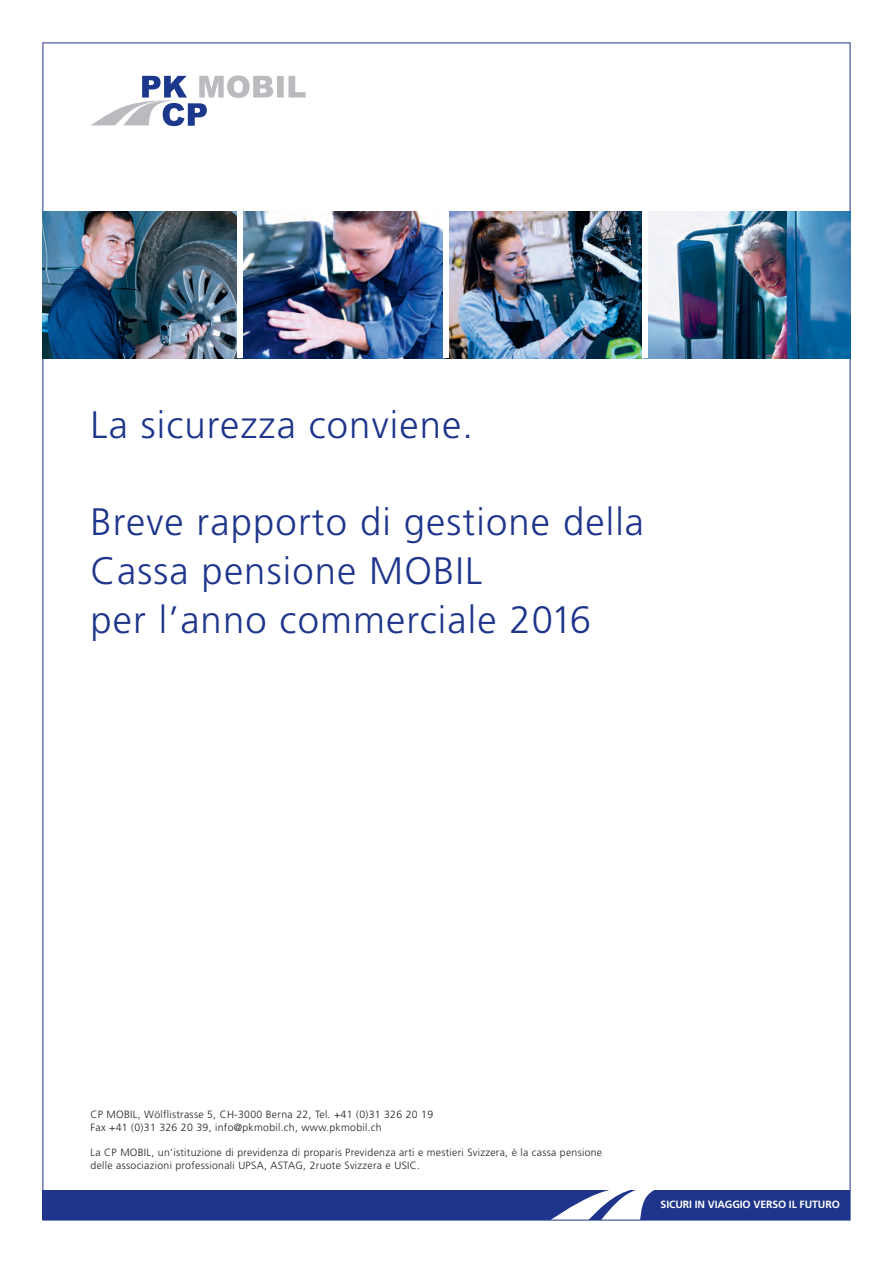
<style>
.page{position:relative;width:893px;height:1263px;background:#fff}
.page>*{position:absolute;margin:0;border:0;box-sizing:border-box;transform-origin:0 0}
.t1{font:300 38.25px/48.8px "Frutiger LT Std";letter-spacing:.03em;color:#1e358b}
.t2{font:300 10.5px/12.8px "Frutiger LT Std";letter-spacing:.03em;color:#231f20}
.t3{font:700 10.5px "Frutiger LT Std";letter-spacing:-.01em;color:#fff}
</style>
<div class="page">
<div style="left:43px;top:1190px;width:807px;height:30px;background:#1e358b"></div>
<svg style="left:553px;top:1190px;width:101px;height:28px"></svg>
<svg style="left:91px;top:75px;width:215px;height:51px"></svg>
<img style="left:43px;top:212px;width:807px;height:146px">
<div style="left:238px;top:212px;width:5px;height:146px;background:#fff"></div>
<div style="left:444px;top:212px;width:5px;height:146px;background:#fff"></div>
<div style="left:642px;top:212px;width:5px;height:146px;background:#fff"></div>
<h1 class="t1" style="left:91px;top:401px;width:384px">La sicurezza conviene.</h1>
<h1 class="t1" style="left:91px;top:498px;width:555px">Breve rapporto di gestione della<br>Cassa pensione MOBIL<br>per l’anno commerciale 2016</h1>
<p class="t2" style="left:91px;top:1108px;width:344px">CP MOBIL, Wölflistrasse 5, CH-3000 Berna 22, Tel. +41 (0)31 326 20 19<br>Fax +41 (0)31 326 20 39, info@pkmobil.ch, www.pkmobil.ch</p>
<p class="t2" style="left:91px;top:1146px;width:513px">La CP MOBIL, un’istituzione di previdenza di proparis Previdenza arti e mestieri Svizzera, è la cassa pensione delle associazioni professionali UPSA, ASTAG, 2ruote Svizzera e USIC.</p>
<p class="t3" style="left:661px;top:1198px;width:181px">SICURI IN VIAGGIO VERSO IL FUTURO</p>
</div>
